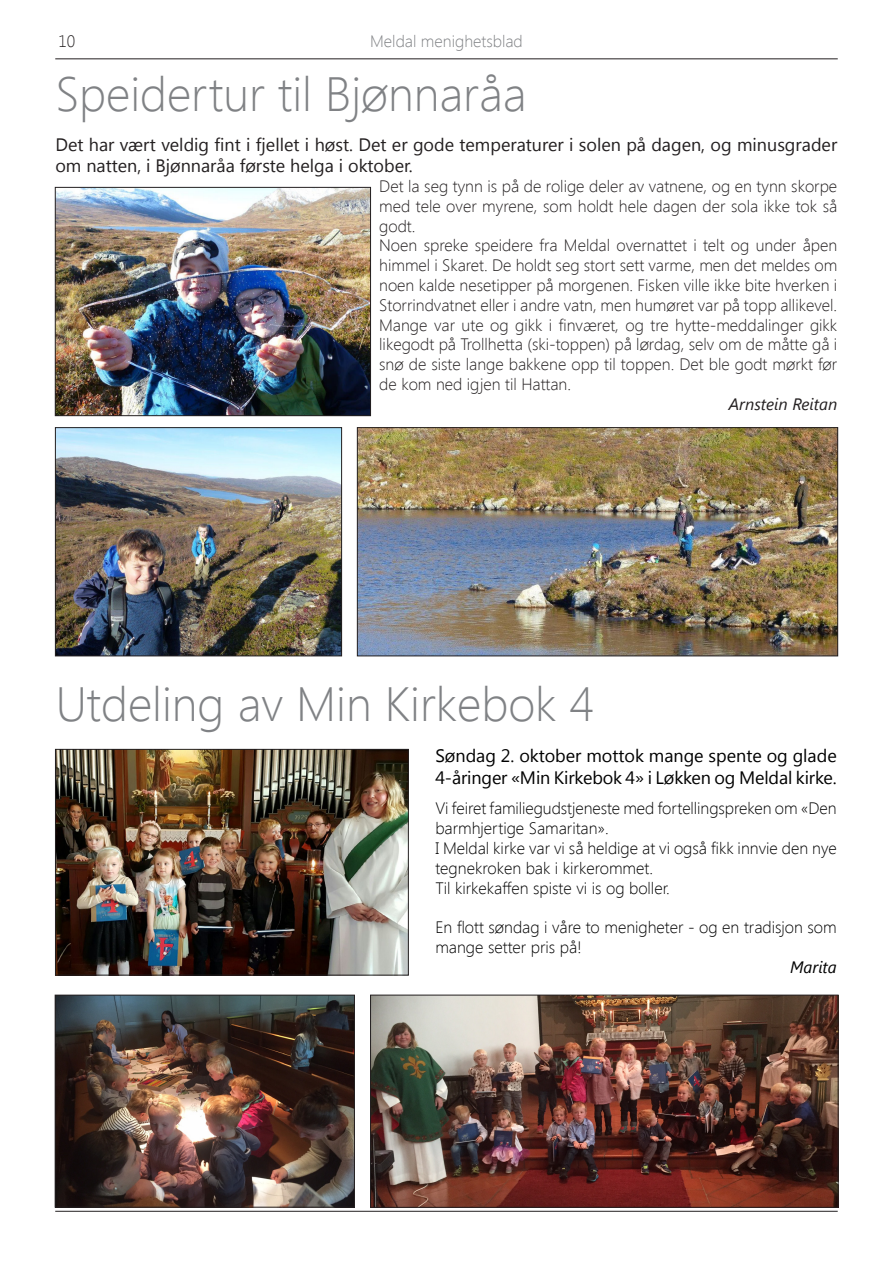
<style>
.page{position:relative;width:893px;height:1263px;background:#fff}
.page>*{position:absolute;margin:0;border:0;box-sizing:border-box;transform-origin:0 0}
.t1{font:300 48px "Segoe UI";color:#808285}
.t2{font:18px/21.6px "Segoe UI";color:#231f20}
.t3{font:18px/21.6px "Segoe UI";letter-spacing:-.005em;color:#000}
.t4{font:300 16.5px/19.8px "Segoe UI";color:#231f20}
.t5{font:300 16.5px/19.8px "Segoe UI";color:#000}
.t6{font:300 16.5px "Segoe UI";color:#808285}
.t7{font:italic 16.5px "Segoe UI";color:#231f20}
.t8{font:italic 16.5px "Segoe UI";color:#000}
</style>
<div class="page">
<hr style="left:55px;top:1211px;width:783px;height:1px;background:#231f20">
<hr style="left:55px;top:58px;width:783px;height:1px;background:#231f20">
<img style="left:57px;top:997px;width:296px;height:208px">
<div style="left:55px;top:995px;width:300px;height:212px;border:1px solid #231f20"></div>
<img style="left:57px;top:189px;width:312px;height:225px">
<div style="left:55px;top:187px;width:316px;height:229px;border:1px solid #231f20"></div>
<img style="left:57px;top:429px;width:283px;height:225px">
<div style="left:55px;top:427px;width:287px;height:229px;border:1px solid #231f20"></div>
<img style="left:359px;top:429px;width:477px;height:225px">
<div style="left:357px;top:427px;width:481px;height:229px;border:1px solid #231f20"></div>
<img style="left:57px;top:751px;width:350px;height:222px">
<div style="left:55px;top:749px;width:354px;height:226px;border:1px solid #231f20"></div>
<img style="left:372px;top:997px;width:464px;height:208px">
<div style="left:370px;top:995px;width:468px;height:212px;border:1px solid #231f20"></div>
<p class="t4" style="left:58px;top:31px;width:18px">10</p>
<p class="t6" style="left:370px;top:30px;width:154px">Meldal menighetsblad</p>
<h1 class="t1" style="left:55px;top:61px;width:473px">Speidertur til Bjønnaråa</h1>
<p class="t2" style="left:55px;top:133px;width:783px">Det har vært veldig fint i fjellet i høst. Det er gode temperaturer i solen på dagen, og minusgrader om natten, i Bjønnaråa første helga i oktober.</p>
<p class="t4" style="left:379px;top:176px;width:460px">Det la seg tynn is på de rolige deler av vatnene, og en tynn skorpe med tele over myrene, som holdt hele dagen der sola ikke tok så godt.<br>Noen spreke speidere fra Meldal overnattet i telt og under åpen himmel i Skaret. De holdt seg stort sett varme, men det meldes om noen kalde nesetipper på morgenen. Fisken ville ikke bite hverken i Storrindvatnet eller i andre vatn, men humøret var på topp allikevel.<br>Mange var ute og gikk i finværet, og tre hytte-meddalinger gikk likegodt på Trollhetta (ski-toppen) på lørdag, selv om de måtte gå i snø de siste lange bakkene opp til toppen. Det ble godt mørkt før de kom ned igjen til Hattan.</p>
<p class="t7" style="left:729px;top:392px;width:110px">Arnstein Reitan</p>
<h1 class="t1" style="left:56px;top:670px;width:540px">Utdeling av Min Kirkebok 4</h1>
<p class="t3" style="left:435px;top:744px;width:403px">Søndag 2. oktober mottok mange spente og glade<br>4-åringer «Min Kirkebok 4» i Løkken og Meldal kirke.</p>
<p class="t5" style="left:435px;top:798px;width:403px">Vi feiret familiegudstjeneste med fortellingspreken om «Den barmhjertige Samaritan».<br>I Meldal kirke var vi så heldige at vi også fikk innvie den nye tegnekroken bak i kirkerommet.<br>Til kirkekaffen spiste vi is og boller.</p>
<p class="t5" style="left:435px;top:917px;width:403px">En flott søndag i våre to menigheter - og en tradisjon som mange setter pris på!</p>
<p class="t8" style="left:790px;top:955px;width:48px">Marita</p>
</div>
